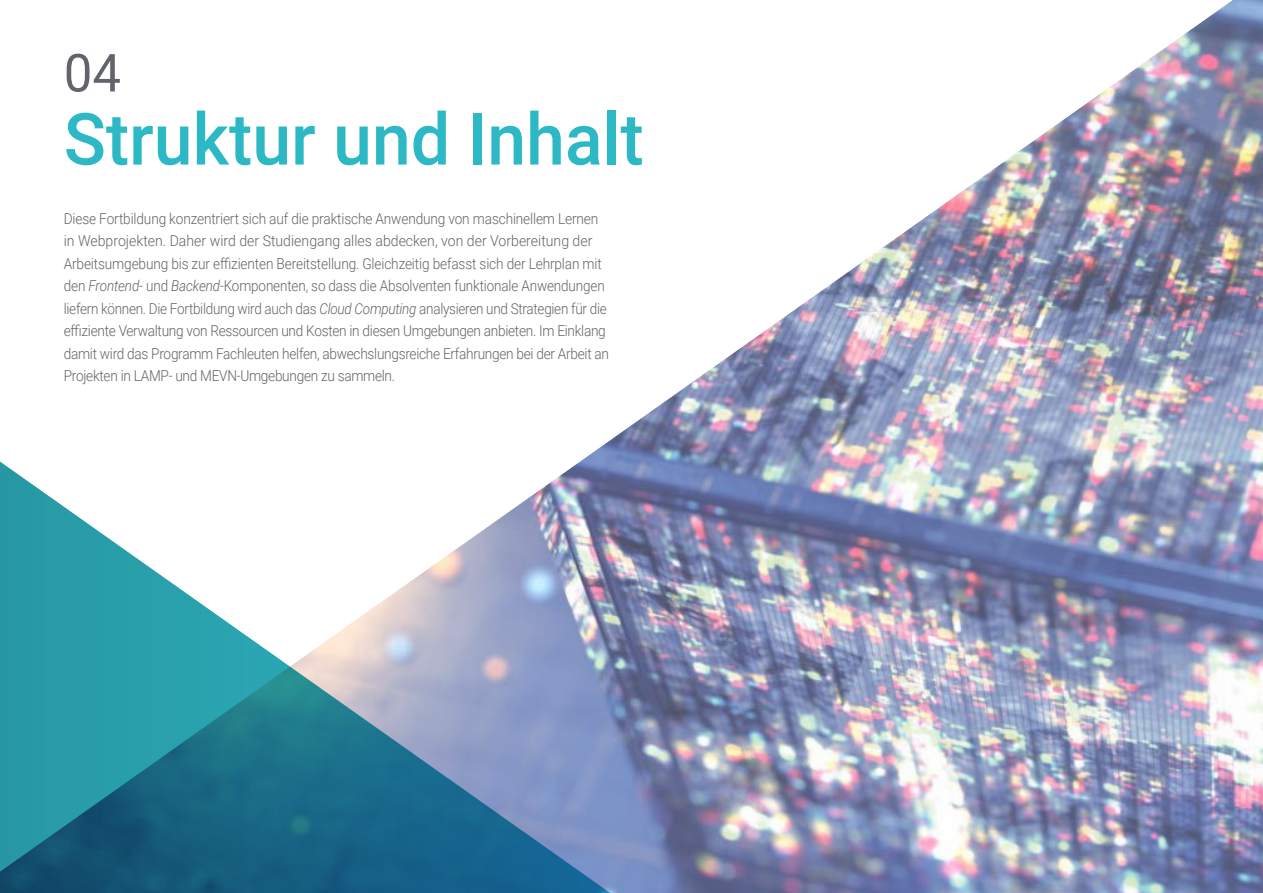
<style>
.page{position:relative;width:1263px;height:893px;background:#fff}
.page>*{position:absolute;margin:0;border:0;box-sizing:border-box;transform-origin:0 0}
.t1{font:500 72px "Roboto";color:#2db8c5}
.t2{font:52.5px "Roboto";color:#61646a}
.t3{font:300 15px/22.5px "Roboto";letter-spacing:-.01em;color:#61646a;scale:.91 1}
.s1{font-style:italic}
</style>
<div class="page">
<img style="left:602px;top:0;width:661px;height:893px">
<svg style="left:0;top:446px;width:640px;height:447px"></svg>
<h2 class="t2" style="left:64px;top:36px;width:59px">04</h2>
<h1 class="t1" style="left:64px;top:89px;width:581px">Struktur und Inhalt</h1>
<p class="t3" style="left:64px;top:207px;width:601px">Diese Fortbildung konzentriert sich auf die praktische Anwendung von maschinellem Lernen in Webprojekten. Daher wird der Studiengang alles abdecken, von der Vorbereitung der Arbeitsumgebung bis zur effizienten Bereitstellung. Gleichzeitig befasst sich der Lehrplan mit den <span class="s1">Frontend</span>- und <span class="s1">Backend</span>-Komponenten, so dass die Absolventen funktionale Anwendungen liefern können. Die Fortbildung wird auch das <span class="s1">Cloud Computing</span> analysieren und Strategien für die effiziente Verwaltung von Ressourcen und Kosten in diesen Umgebungen anbieten. Im Einklang damit wird das Programm Fachleuten helfen, abwechslungsreiche Erfahrungen bei der Arbeit an Projekten in LAMP- und MEVN-Umgebungen zu sammeln.</p>
</div>
